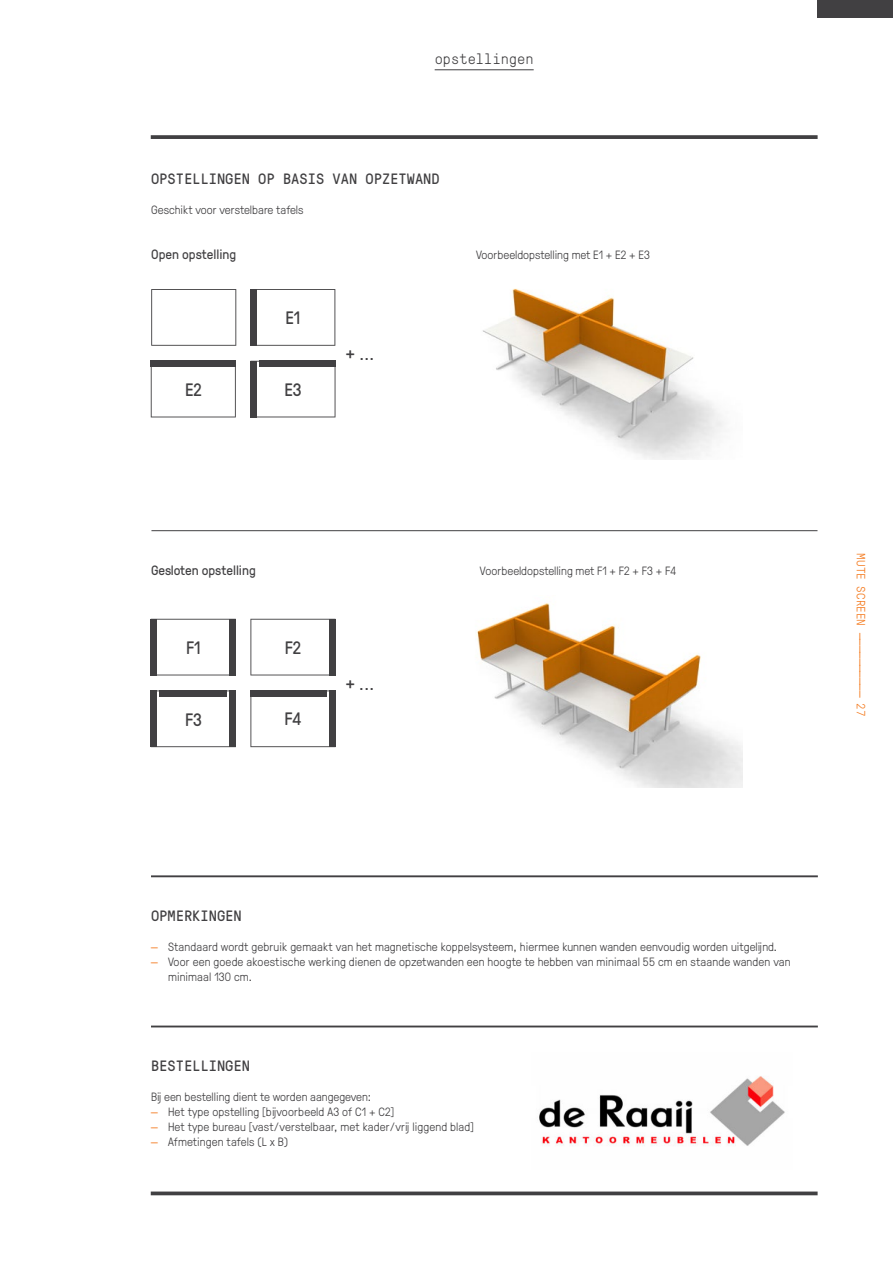
<style>
.page{position:relative;width:893px;height:1263px;background:#fff}
.page>*{position:absolute;margin:0;border:0;box-sizing:border-box;transform-origin:0 0}
.t1{font:18px "GT Pressura";color:#414042}
.t2{font:300 18px "GT Pressura";color:#414042}
.t3{font:15px "GT Pressura Mono";color:#414042}
.t4{font:300 15px "GT Pressura Mono";color:#414042}
.t5{font:13.5px "GT Pressura";color:#414042}
.t6{font:300 12px/15px "GT Pressura";letter-spacing:.01em;color:#414042}
.t7{font:300 12px "GT Pressura Mono";color:#f47b20}
.s1{font-weight:400}
.s2{font-family:"GT Pressura Mono";color:#f47b20}
</style>
<div class="page">
<svg style="left:151px;top:1191px;width:667px;height:4px;background:#5b5a5c"></svg>
<svg style="left:151px;top:135px;width:667px;height:4px;background:#4b4a4c"></svg>
<div style="left:818px;top:0;width:75px;height:18px;background:#414042"></div>
<hr style="left:151px;top:875px;width:667px;height:2px;background:#414042">
<hr style="left:151px;top:1025px;width:667px;height:2px;background:#414042">
<svg style="left:257px;top:289px;width:78px;height:57px"></svg>
<svg style="left:151px;top:367px;width:85px;height:50px"></svg>
<svg style="left:151px;top:289px;width:85px;height:57px"></svg>
<svg style="left:257px;top:361px;width:78px;height:56px"></svg>
<div style="left:151px;top:361px;width:85px;height:6px;background:#414042"></div>
<div style="left:259px;top:361px;width:76px;height:6px;background:#414042"></div>
<div style="left:250px;top:289px;width:7px;height:57px;background:#414042"></div>
<div style="left:250px;top:361px;width:7px;height:56px;background:#414042"></div>
<svg style="left:157px;top:619px;width:72px;height:56px"></svg>
<svg style="left:157px;top:690px;width:72px;height:57px"></svg>
<svg style="left:250px;top:619px;width:79px;height:56px"></svg>
<svg style="left:250px;top:690px;width:79px;height:57px"></svg>
<div style="left:160px;top:690px;width:67px;height:7px;background:#414042"></div>
<div style="left:250px;top:690px;width:77px;height:7px;background:#414042"></div>
<div style="left:229px;top:619px;width:7px;height:56px;background:#414042"></div>
<div style="left:151px;top:619px;width:6px;height:56px;background:#414042"></div>
<div style="left:329px;top:619px;width:6px;height:56px;background:#414042"></div>
<div style="left:229px;top:690px;width:7px;height:57px;background:#414042"></div>
<div style="left:151px;top:690px;width:6px;height:57px;background:#414042"></div>
<div style="left:329px;top:690px;width:6px;height:57px;background:#414042"></div>
<img style="left:482px;top:288px;width:242px;height:172px">
<img style="left:477px;top:603px;width:265px;height:185px">
<hr style="left:151px;top:530px;width:666px;height:1px;background:#414042">
<hr style="left:435px;top:69px;width:99px;height:1px;background:#414042">
<img style="left:539px;top:1076px;width:246px;height:71px">
<p class="t4" style="left:435px;top:48px;width:100px">opstellingen</p>
<p class="t3" style="left:151px;top:168px;width:290px">OPSTELLINGEN OP BASIS VAN OPZETWAND</p>
<p class="t6" style="left:151px;top:202px;width:154px">Geschikt voor verstelbare tafels</p>
<p class="t5" style="left:151px;top:245px;width:86px">Open opstelling</p>
<h1 class="t1" style="left:285px;top:305px;width:16px">E1</h1>
<h1 class="t1" style="left:185px;top:377px;width:18px">E2</h1>
<h1 class="t1" style="left:284px;top:376px;width:19px">E3</h1>
<h1 class="t2" style="left:346px;top:341px;width:31px"><span class="s1">+</span> ...</h1>
<p class="t5" style="left:151px;top:561px;width:106px">Gesloten opstelling</p>
<h1 class="t1" style="left:186px;top:635px;width:16px">F1</h1>
<h1 class="t1" style="left:285px;top:635px;width:18px">F2</h1>
<h1 class="t1" style="left:185px;top:707px;width:18px">F3</h1>
<h1 class="t1" style="left:285px;top:706px;width:18px">F4</h1>
<h1 class="t2" style="left:345px;top:670px;width:31px"><span class="s1">+</span> ...</h1>
<p class="t6" style="left:476px;top:247px;width:175px">Voorbeeldopstelling met E1 + E2 + E3</p>
<p class="t6" style="left:480px;top:563px;width:198px">Voorbeeldopstelling met F1 + F2 + F3 + F4</p>
<p class="t7" style="left:869px;top:553px;width:164px;rotate:90deg">MUTE SCREEN —————————— 27</p>
<p class="t3" style="left:151px;top:905px;width:92px">OPMERKINGEN</p>
<p class="t6" style="left:151px;top:938px;width:628px"><span class="s2">—</span> Standaard wordt gebruik gemaakt van het magnetische koppelsysteem, hiermee kunnen wanden eenvoudig worden uitgelijnd.</p>
<p class="t6" style="left:168px;top:953px;width:624px;text-indent:-17px"><span class="s2">—</span> Voor een goede akoestische werking dienen de opzetwanden een hoogte te hebben van minimaal 55 cm en staande wanden van minimaal 130 cm.</p>
<p class="t3" style="left:151px;top:1055px;width:101px">BESTELLINGEN</p>
<p class="t6" style="left:151px;top:1089px;width:222px">Bij een bestelling dient te worden aangegeven:</p>
<p class="t6" style="left:151px;top:1104px;width:245px"><span class="s2">—</span> Het type opstelling [bijvoorbeeld A3 of C1 + C2]</p>
<p class="t6" style="left:151px;top:1119px;width:325px"><span class="s2">—</span> Het type bureau [vast/verstelbaar, met kader/vrij liggend blad]</p>
<p class="t6" style="left:151px;top:1134px;width:139px"><span class="s2">—</span> Afmetingen tafels (L x B)</p>
</div>
